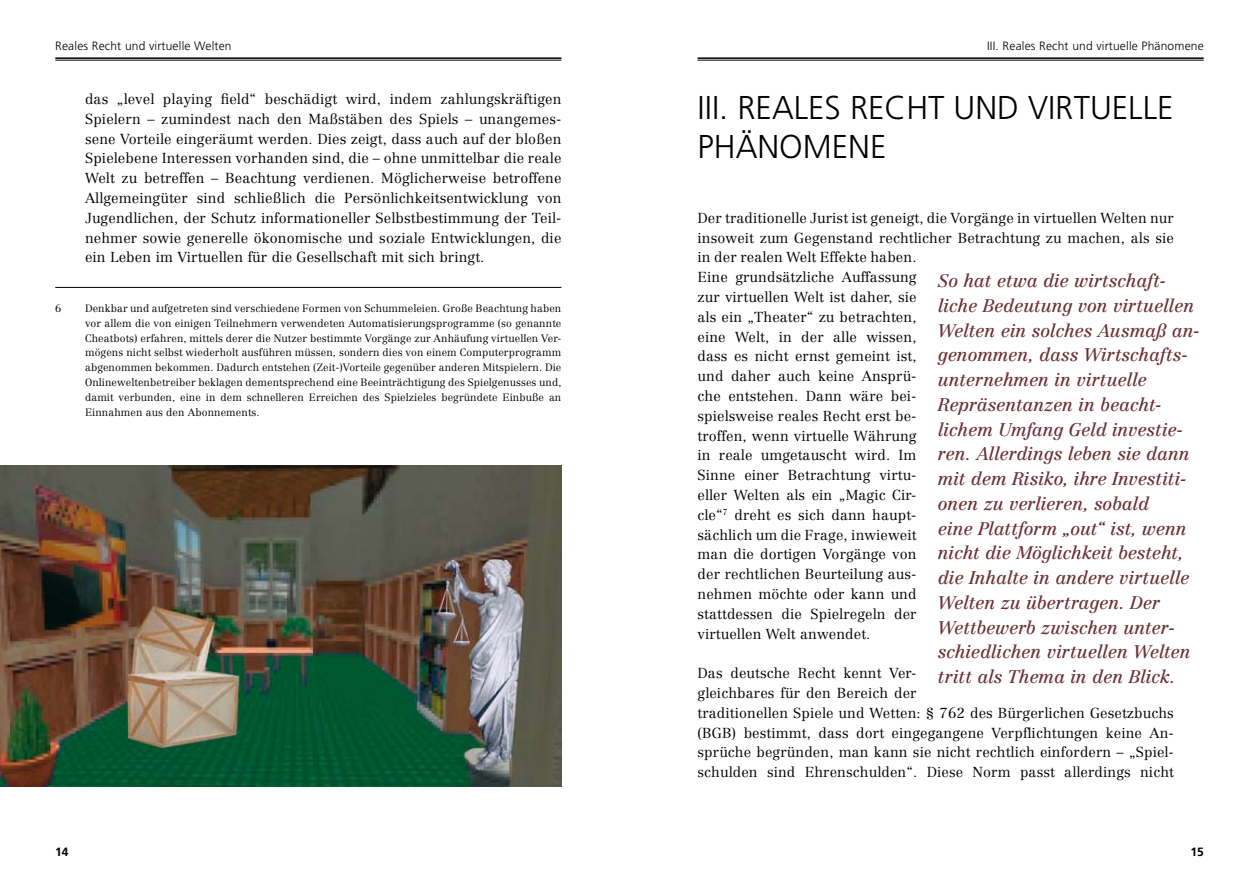
<style>
.page{position:relative;width:1259px;height:893px;background:#fff}
.page>*{position:absolute;margin:0;border:0;box-sizing:border-box;transform-origin:0 0}
.t1{font:300 33px/39.6px "Frutiger";color:#000}
.t2{font:italic 18px/24.8px "Centennial";letter-spacing:-.01em;color:#6a2f34}
.t3{font:300 14.25px/19.8px "Centennial";letter-spacing:.01em;color:#000}
.t4{font:300 12px "Frutiger";letter-spacing:.015em;color:#000}
.t5{font:700 12px "Frutiger";color:#000}
.t6{font:300 10.5px/14.9px "Centennial";letter-spacing:.01em;color:#000;text-align:justify}
</style>
<div class="page">
<hr style="left:55px;top:57px;width:506px;height:2px;background:#000">
<hr style="left:55px;top:60px;width:506px;height:1px;background:#000">
<hr style="left:697px;top:57px;width:506px;height:2px;background:#000">
<hr style="left:697px;top:60px;width:506px;height:1px;background:#000">
<img style="left:0;top:465px;width:561px;height:322px">
<hr style="left:55px;top:287px;width:506px;height:1px;background:#000">
<p class="t4" style="left:55px;top:39px;width:178px">Reales Recht und virtuelle Welten</p>
<p class="t3" style="left:85px;top:89px;width:478px;text-align:justify">das „level playing field“ beschädigt wird, indem zahlungskräftigen Spielern – zumindest nach den Maßstäben des Spiels – unangemes&shy;sene Vorteile eingeräumt werden. Dies zeigt, dass auch auf der bloßen Spielebene Interessen vorhanden sind, die – ohne unmittelbar die reale Welt zu betreffen – Beachtung verdienen. Möglicherweise betroffene Allgemeingüter sind schließlich die Persönlichkeitsentwicklung von Jugendlichen, der Schutz informationeller Selbstbestimmung der Teil&shy;nehmer sowie generelle ökonomische und soziale Entwicklungen, die ein Leben im Virtuellen für die Gesellschaft mit sich bringt.</p>
<p class="t6" style="left:55px;top:301px;width:8px">6</p>
<p class="t6" style="left:85px;top:301px;width:478px">Denkbar und aufgetreten sind verschiedene Formen von Schummeleien. Große Beachtung haben vor allem die von einigen Teilnehmern verwendeten Automatisierungsprogramme (so genannte Cheatbots) erfahren, mittels derer die Nutzer bestimmte Vorgänge zur Anhäufung virtuellen Ver&shy;mögens nicht selbst wiederholt ausführen müssen, sondern dies von einem Computerprogramm abgenommen bekommen. Dadurch entstehen (Zeit-)Vorteile gegenüber anderen Mitspielern. Die Onlineweltenbetreiber beklagen dementsprechend eine Beeinträchtigung des Spielgenusses und, damit verbunden, eine in dem schnelleren Erreichen des Spielzieles begründete Einbuße an Einnahmen aus den Abonnements.</p>
<p class="t5" style="left:55px;top:845px;width:15px">14</p>
<p class="t4" style="left:987px;top:39px;width:218px">III. Reales Recht und virtuelle Phänomene</p>
<h1 class="t1" style="left:697px;top:88px;width:477px">III. REALES RECHT UND VIRTUELLE<br>PHÄNOMENE</h1>
<p class="t3" style="left:697px;top:208px;width:478px">Der traditionelle Jurist ist geneigt, die Vorgänge in virtuellen Welten nur insoweit zum Gegenstand rechtlicher Betrachtung zu machen, als sie in der realen Welt Effekte haben.<br>Eine grundsätzliche Auffassung<br>zur virtuellen Welt ist daher, sie<br>als ein „Theater“ zu betrachten,<br>eine Welt, in der alle wissen,<br>dass es nicht ernst gemeint ist,<br>und daher auch keine Ansprü-<br>che entstehen. Dann wäre bei-<br>spielsweise reales Recht erst be-<br>troffen, wenn virtuelle Währung<br>in reale umgetauscht wird. Im<br>Sinne einer Betrachtung virtu-<br>eller Welten als ein „Magic Cir-<br>cle“<sup>7</sup> dreht es sich dann haupt-<br>sächlich um die Frage, inwieweit<br>man die dortigen Vorgänge von<br>der rechtlichen Beurteilung aus-<br>nehmen möchte oder kann und<br>stattdessen die Spielregeln der<br>virtuellen Welt anwendet.</p>
<p class="t3" style="left:697px;top:663px;width:478px">Das deutsche Recht kennt Ver-<br>gleichbares für den Bereich der<br>traditionellen Spiele und Wetten: § 762 des Bürgerlichen Gesetzbuchs (BGB) bestimmt, dass dort eingegangene Verpflichtungen keine An&shy;sprüche begründen, man kann sie nicht rechtlich einfordern – „Spiel&shy;schulden sind Ehrenschulden“. Diese Norm passt allerdings nicht</p>
<p class="t2" style="left:938px;top:268px;width:263px">So hat etwa die wirtschaft&shy;liche Bedeutung von virtuellen<br>Welten ein solches Ausmaß an&shy;genommen, dass Wirtschafts&shy;unternehmen in virtuelle<br>Repräsentanzen in beacht&shy;lichem Umfang Geld investie&shy;ren. Allerdings leben sie dann mit dem Risiko, ihre Investiti&shy;onen zu verlieren, sobald<br>eine Plattform „out“ ist, wenn nicht die Möglichkeit besteht, die Inhalte in andere virtuelle<br>Welten zu übertragen. Der<br>Wettbewerb zwischen unter&shy;schiedlichen virtuellen Welten tritt als Thema in den Blick.</p>
<p class="t5" style="left:1190px;top:845px;width:13px">15</p>
</div>
